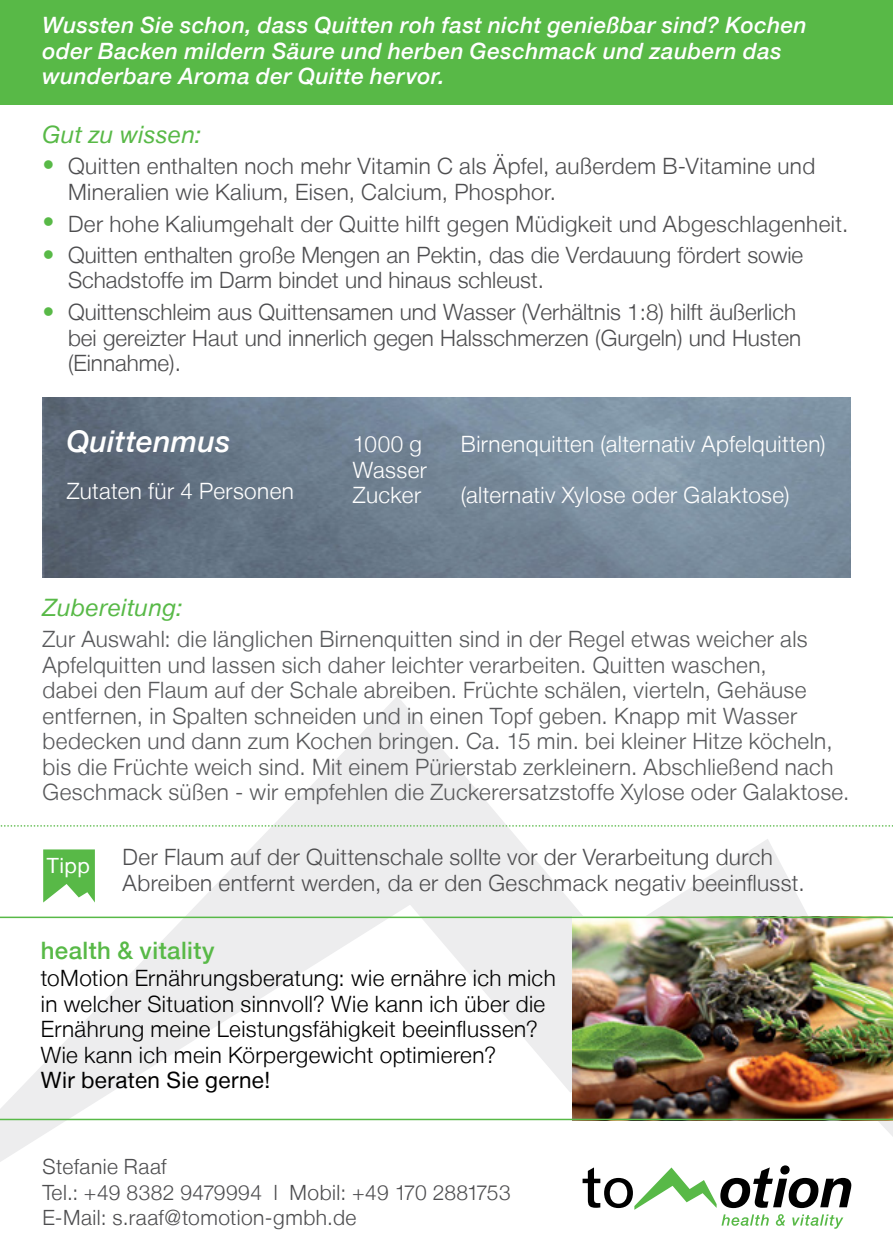
<style>
.page{position:relative;width:893px;height:1259px;background:#fff}
.page>*{position:absolute;margin:0;border:0;box-sizing:border-box;transform-origin:0 0}
.t1{font:italic 500 30px "Helvetica Neue LT";letter-spacing:.015em;color:#fff}
.t2{font:italic 24px "Helvetica Neue LT";letter-spacing:.015em;color:#58b947}
.t3{font:500 24px "Helvetica Neue LT";letter-spacing:.015em;color:#58b947}
.t4{font:300 22.5px/25.5px "Helvetica Neue LT";letter-spacing:.01em;color:#4d4d4f}
.t5{font:300 22.5px/25.5px "Helvetica Neue LT";letter-spacing:.02em;color:#58595b}
.t6{font:300 22.5px/25.5px "Helvetica Neue LT";letter-spacing:.02em;color:#000}
.t7{font:italic 500 22.5px/25.5px "Helvetica Neue LT";letter-spacing:.02em;color:#fff}
.t8{font:300 22.5px/25.5px "Helvetica Neue LT";letter-spacing:.02em;color:#fff}
.t9{font:22.5px "Helvetica Neue LT";letter-spacing:.02em;color:#000}
.t10{font:300 21px/25.5px "Helvetica Neue LT";letter-spacing:.02em;color:#4d4d4f}
.t11{font:21px "Helvetica Neue LT";color:#fff}
.s1{font-size:24px;color:#58b947}
</style>
<div class="page">
<svg style="left:0;top:696px;width:893px;height:466px"></svg>
<div style="left:0;top:0;width:893px;height:105px;background:#58b947"></div>
<img style="left:43px;top:398px;width:807px;height:180px">
<svg style="left:583px;top:1167px;width:268px;height:61px"></svg>
<svg style="left:43px;top:849px;width:52px;height:53px;background:#74c566"></svg>
<svg style="left:0;top:825px;width:893px;height:1px"></svg>
<img style="left:572px;top:918px;width:321px;height:200px">
<hr style="left:0;top:1118px;width:893px;height:2px;background:#58b947">
<hr style="left:0;top:916px;width:893px;height:2px;background:#58b947">
<p class="t7" style="left:43px;top:12px;width:766px">Wussten Sie schon, dass Quitten roh fast nicht genießbar sind? Kochen oder Backen mildern Säure und herben Geschmack und zaubern das wunderbare Aroma der Quitte hervor.</p>
<p class="t2" style="left:43px;top:120px;width:160px">Gut zu wissen:</p>
<p class="t4" style="left:68px;top:153px;width:749px;text-indent:-26px"><span class="s1">•</span> Quitten enthalten noch mehr Vitamin C als Äpfel, außerdem B-Vitamine und<br>Mineralien wie Kalium, Eisen, Calcium, Phosphor.</p>
<p class="t4" style="left:43px;top:211px;width:807px"><span class="s1">•</span> Der hohe Kaliumgehalt der Quitte hilft gegen Müdigkeit und Abgeschlagenheit.</p>
<p class="t4" style="left:68px;top:241px;width:737px;text-indent:-26px"><span class="s1">•</span> Quitten enthalten große Mengen an Pektin, das die Verdauung fördert sowie<br>Schadstoffe im Darm bindet und hinaus schleust.</p>
<p class="t4" style="left:68px;top:299px;width:735px;text-indent:-26px"><span class="s1">•</span> Quittenschleim aus Quittensamen und Wasser (Verhältnis 1:8) hilft äußerlich bei gereizter Haut und innerlich gegen Halsschmerzen (Gurgeln) und Husten (Einnahme).</p>
<h1 class="t1" style="left:67px;top:424px;width:165px">Quittenmus</h1>
<p class="t8" style="left:67px;top:477px;width:229px">Zutaten für 4 Personen</p>
<p class="t8" style="left:353px;top:431px;width:71px">1000 g</p>
<p class="t8" style="left:461px;top:431px;width:366px">Birnenquitten (alternativ Apfelquitten)</p>
<p class="t8" style="left:353px;top:457px;width:76px">Wasser<br>Zucker</p>
<p class="t8" style="left:461px;top:482px;width:330px">(alternativ Xylose oder Galaktose)</p>
<p class="t2" style="left:43px;top:592px;width:142px">Zubereitung:</p>
<p class="t5" style="left:43px;top:626px;width:808px">Zur Auswahl: die länglichen Birnenquitten sind in der Regel etwas weicher als Apfelquitten und lassen sich daher leichter verarbeiten. Quitten waschen,<br>dabei den Flaum auf der Schale abreiben. Früchte schälen, vierteln, Gehäuse entfernen, in Spalten schneiden und in einen Topf geben. Knapp mit Wasser bedecken und dann zum Kochen bringen. Ca. 15 min. bei kleiner Hitze köcheln, bis die Früchte weich sind. Mit einem Pürierstab zerkleinern. Abschließend nach Geschmack süßen - wir empfehlen die Zuckerersatzstoffe Xylose oder Galaktose.</p>
<p class="t11" style="left:47px;top:853px;width:44px">Tipp</p>
<p class="t4" style="left:123px;top:844px;width:684px">Der Flaum auf der Quittenschale sollte vor der Verarbeitung durch<br>Abreiben entfernt werden, da er den Geschmack negativ beeinflusst.</p>
<p class="t3" style="left:41px;top:936px;width:175px">health &amp; vitality</p>
<p class="t6" style="left:41px;top:965px;width:516px">toMotion Ernährungsberatung: wie ernähre ich mich in welcher Situation sinnvoll? Wie kann ich über die Ernährung meine Leistungsfähigkeit beeinflussen?<br>Wie kann ich mein Körpergewicht optimieren?</p>
<p class="t9" style="left:41px;top:1066px;width:231px">Wir beraten Sie gerne!</p>
<p class="t10" style="left:43px;top:1153px;width:470px">Stefanie Raaf<br>Tel.: +49 8382 9479994 l Mobil: +49 170 2881753<br>E-Mail: s.raaf@tomotion-gmbh.de</p>
</div>
